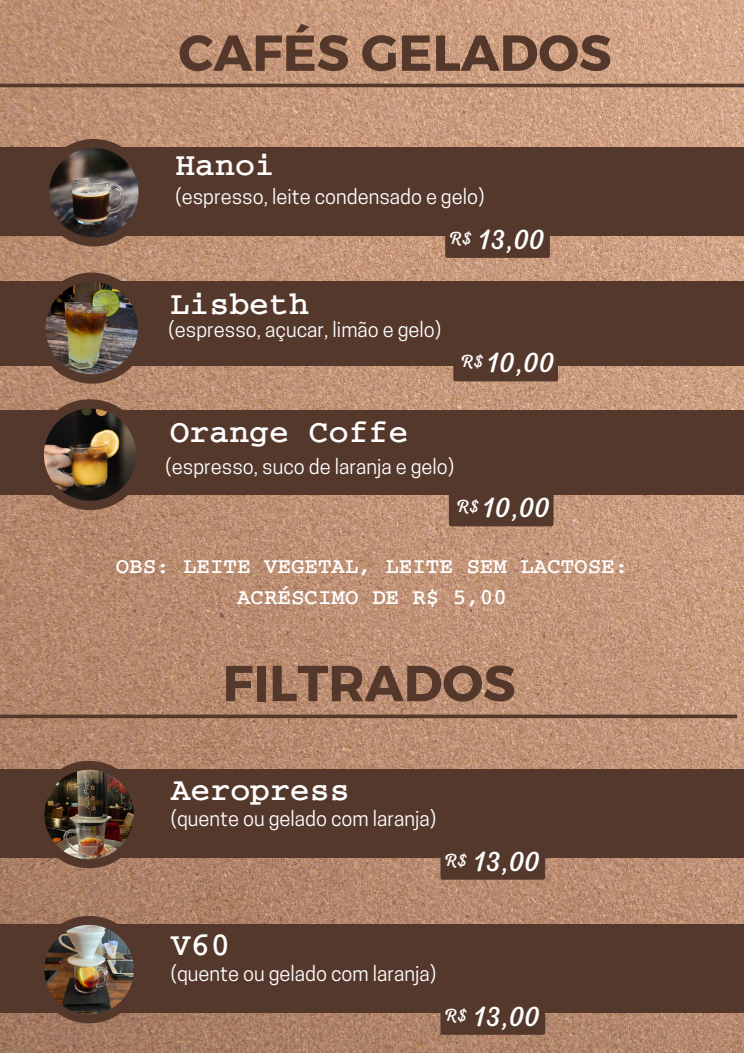
<style>
.page{position:relative;width:744px;height:1053px;background:#fff}
.page>*{position:absolute;margin:0;border:0;box-sizing:border-box;transform-origin:0 0}
.t1{font:700 50.48px "Montserrat";color:#55382c}
.t2{font:33.16px "Courier BOLD";color:#fff}
.t3{font:29.32px "RTL Adam Script Regular";color:#fff}
.t4{font:22.48px/31.4px "Courier BOLD";color:#fff;text-align:center}
.t5{font:20.12px "Cooper Hewitt";color:#fff}
</style>
<div class="page">
<img style="left:0;top:0;width:744px;height:1052px">
<div style="left:0;top:148px;width:744px;height:88px;background:#55382c"></div>
<div style="left:0;top:281px;width:744px;height:85px;background:#55382c"></div>
<div style="left:0;top:409px;width:744px;height:85px;background:#55382c"></div>
<svg style="left:36px;top:272px;width:111px;height:111px"></svg>
<img style="left:46px;top:282px;width:92px;height:92px">
<svg style="left:40px;top:139px;width:108px;height:107px"></svg>
<img style="left:49px;top:148px;width:89px;height:89px">
<svg style="left:35px;top:399px;width:110px;height:111px"></svg>
<img style="left:44px;top:408px;width:92px;height:93px">
<div style="left:445px;top:206px;width:105px;height:52px;background:#55382c;border-radius:2px"></div>
<div style="left:453px;top:329px;width:105px;height:52px;background:#55382c;border-radius:2px"></div>
<div style="left:449px;top:474px;width:105px;height:52px;background:#55382c;border-radius:2px"></div>
<hr style="left:0;top:84px;width:744px;height:3px;background:#55382c">
<svg style="left:0;top:714px;width:737px;height:4px;background:#634436"></svg>
<div style="left:0;top:769px;width:744px;height:88px;background:#55382c"></div>
<svg style="left:35px;top:760px;width:108px;height:108px"></svg>
<img style="left:44px;top:769px;width:90px;height:90px">
<div style="left:440px;top:827px;width:105px;height:52px;background:#55382c;border-radius:2px"></div>
<div style="left:0;top:924px;width:744px;height:88px;background:#55382c"></div>
<svg style="left:35px;top:915px;width:108px;height:108px"></svg>
<img style="left:44px;top:924px;width:90px;height:90px">
<div style="left:440px;top:982px;width:105px;height:52px;background:#55382c;border-radius:2px"></div>
<h1 class="t1" style="left:178px;top:20px;width:435px">CAFÉS GELADOS</h1>
<h2 class="t2" style="left:175px;top:154px;width:101px">Hanoi</h2>
<p class="t5" style="left:175px;top:189px;width:311px">(espresso, leite condensado e gelo)</p>
<h3 class="t3" style="left:448px;top:222px;width:98px"><sup>R$</sup> 13,00</h3>
<h2 class="t2" style="left:170px;top:292px;width:141px">Lisbeth</h2>
<p class="t5" style="left:169px;top:321px;width:274px">(espresso, açucar, limão e gelo)</p>
<h3 class="t3" style="left:460px;top:345px;width:96px"><sup>R$</sup> 10,00</h3>
<h2 class="t2" style="left:170px;top:420px;width:240px">Orange Coffe</h2>
<p class="t5" style="left:166px;top:458px;width:290px">(espresso, suco de laranja e gelo)</p>
<h3 class="t3" style="left:455px;top:490px;width:96px"><sup>R$</sup> 10,00</h3>
<p class="t4" style="left:116px;top:551px;width:514px">OBS: LEITE VEGETAL, LEITE SEM LACTOSE:<br>ACRÉSCIMO DE R$ 5,00</p>
<h1 class="t1" style="left:223px;top:650px;width:294px">FILTRADOS</h1>
<h2 class="t2" style="left:171px;top:778px;width:180px">Aeropress</h2>
<p class="t5" style="left:171px;top:810px;width:267px">(quente ou gelado com laranja)</p>
<h3 class="t3" style="left:443px;top:844px;width:98px"><sup>R$</sup> 13,00</h3>
<h2 class="t2" style="left:171px;top:933px;width:61px">V60</h2>
<p class="t5" style="left:171px;top:965px;width:267px">(quente ou gelado com laranja)</p>
<h3 class="t3" style="left:443px;top:999px;width:98px"><sup>R$</sup> 13,00</h3>
</div>
